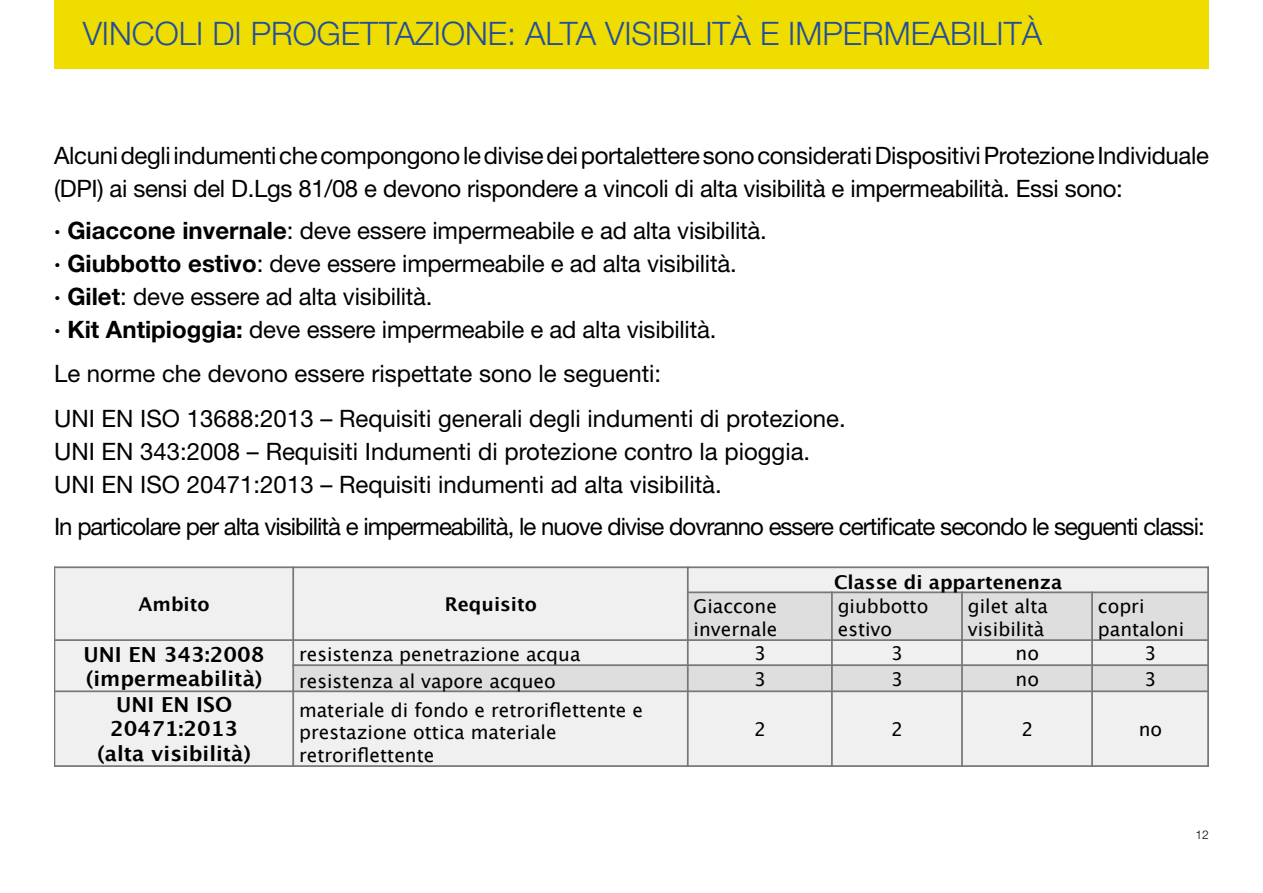
<style>
.page{position:relative;width:1263px;height:893px;background:#fff}
.page>*{position:absolute;margin:0;border:0;box-sizing:border-box;transform-origin:0 0}
.t1{font:300 32.4px "Helvetica Neue";color:#234e9e}
.t2{font:24px/33px "Helvetica Neue";letter-spacing:-.01em;color:#000}
.t3{font:24px "Helvetica Neue";letter-spacing:-.04em;color:#000}
.t4{font:700 20.7px/24.2px "Lucida Grande";color:#000}
.t5{font:19.05px/22.5px "Lucida Grande";color:#000}
.t6{font:700 19.05px "Lucida Grande";color:#000}
.t7{font:300 12px "Helvetica Neue";color:#000}
.s1{font-weight:700}
</style>
<div class="page">
<div style="left:54px;top:0;width:1155px;height:69px;background:#efdd00"></div>
<div style="left:54px;top:567px;width:239px;height:73px;background:#f0f0f0"></div>
<div style="left:293px;top:567px;width:395px;height:73px;background:#f0f0f0"></div>
<div style="left:688px;top:567px;width:520px;height:25px;background:#f0f0f0"></div>
<div style="left:688px;top:592px;width:144px;height:48px;background:#dedede"></div>
<div style="left:832px;top:592px;width:130px;height:48px;background:#dedede"></div>
<div style="left:962px;top:592px;width:130px;height:48px;background:#dedede"></div>
<div style="left:1092px;top:592px;width:116px;height:48px;background:#dedede"></div>
<div style="left:54px;top:640px;width:239px;height:51px;background:#f0f0f0"></div>
<div style="left:293px;top:640px;width:395px;height:25px;background:#f0f0f0"></div>
<div style="left:688px;top:640px;width:144px;height:25px;background:#f0f0f0"></div>
<div style="left:832px;top:640px;width:130px;height:25px;background:#f0f0f0"></div>
<div style="left:962px;top:640px;width:130px;height:25px;background:#f0f0f0"></div>
<div style="left:1092px;top:640px;width:116px;height:25px;background:#f0f0f0"></div>
<div style="left:293px;top:665px;width:395px;height:26px;background:#dedede"></div>
<div style="left:688px;top:665px;width:144px;height:26px;background:#dedede"></div>
<div style="left:832px;top:665px;width:130px;height:26px;background:#dedede"></div>
<div style="left:962px;top:665px;width:130px;height:26px;background:#dedede"></div>
<div style="left:1092px;top:665px;width:116px;height:26px;background:#dedede"></div>
<div style="left:54px;top:691px;width:239px;height:75px;background:#f0f0f0"></div>
<div style="left:293px;top:691px;width:395px;height:75px;background:#f0f0f0"></div>
<div style="left:688px;top:691px;width:144px;height:75px;background:#f0f0f0"></div>
<div style="left:832px;top:691px;width:130px;height:75px;background:#f0f0f0"></div>
<div style="left:962px;top:691px;width:130px;height:75px;background:#f0f0f0"></div>
<div style="left:1092px;top:691px;width:116px;height:75px;background:#f0f0f0"></div>
<hr style="left:292px;top:566px;width:2px;height:201px;background:#777">
<hr style="left:687px;top:566px;width:2px;height:201px;background:#777">
<hr style="left:831px;top:591px;width:2px;height:176px;background:#777">
<hr style="left:961px;top:591px;width:2px;height:176px;background:#777">
<hr style="left:1091px;top:591px;width:2px;height:176px;background:#777">
<hr style="left:687px;top:591px;width:522px;height:2px;background:#777">
<hr style="left:54px;top:639px;width:1155px;height:2px;background:#777">
<hr style="left:292px;top:664px;width:917px;height:2px;background:#777">
<hr style="left:54px;top:690px;width:1155px;height:2px;background:#777">
<hr style="left:54px;top:566px;width:1px;height:201px;background:#777">
<hr style="left:1207px;top:566px;width:2px;height:201px;background:#777">
<hr style="left:54px;top:566px;width:1155px;height:2px;background:#777">
<hr style="left:54px;top:765px;width:1155px;height:2px;background:#777">
<h1 class="t1" style="left:83px;top:14px;width:961px">VINCOLI DI PROGETTAZIONE: ALTA VISIBILITÀ E IMPERMEABILITÀ</h1>
<p class="t2" style="left:54px;top:139px;width:1156px">Alcuni degli indumenti che compongono le divise dei portalettere sono considerati Dispositivi Protezione Individuale (DPI) ai sensi del D.Lgs 81/08 e devono rispondere a vincoli di alta visibilità e impermeabilità. Essi sono:</p>
<p class="t2" style="left:54px;top:214px;width:714px"><span class="s1">· Giaccone invernale</span>: deve essere impermeabile e ad alta visibilità. <span class="s1">· Giubbotto estivo</span>: deve essere impermeabile e ad alta visibilità.<br><span class="s1">· Gilet</span>: deve essere ad alta visibilità.<br><span class="s1">· Kit Antipioggia:</span> deve essere impermeabile e ad alta visibilità.</p>
<p class="t2" style="left:54px;top:350px;width:793px;line-height:45px">Le norme che devono essere rispettate sono le seguenti:<br>UNI EN ISO 13688:2013 – Requisiti generali degli indumenti di protezione.</p>
<p class="t2" style="left:54px;top:434px;width:758px">UNI EN 343:2008 – Requisiti Indumenti di protezione contro la pioggia.<br>UNI EN ISO 20471:2013 – Requisiti indumenti ad alta visibilità.</p>
<p class="t3" style="left:54px;top:512px;width:1152px">In particolare per alta visibilità e impermeabilità, le nuove divise dovranno essere certificate secondo le seguenti classi:</p>
<p class="t6" style="left:139px;top:589px;width:73px">Ambito</p>
<p class="t6" style="left:445px;top:589px;width:94px">Requisito</p>
<p class="t6" style="left:834px;top:566px;width:230px">Classe di appartenenza</p>
<p class="t5" style="left:694px;top:596px;width:85px">Giaccone invernale</p>
<p class="t5" style="left:838px;top:596px;width:92px">giubbotto estivo</p>
<p class="t5" style="left:968px;top:596px;width:82px">gilet alta visibilità</p>
<p class="t5" style="left:1098px;top:596px;width:88px">copri pantaloni</p>
<p class="t4" style="left:84px;top:642px;width:182px">UNI EN 343:2008 (impermeabilità)</p>
<p class="t5" style="left:299px;top:643px;width:283px">resistenza penetrazione acqua</p>
<p class="t5" style="left:754px;top:642px;width:14px">3</p>
<p class="t5" style="left:891px;top:642px;width:14px">3</p>
<p class="t5" style="left:1016px;top:642px;width:25px">no</p>
<p class="t5" style="left:1144px;top:642px;width:14px">3</p>
<p class="t5" style="left:299px;top:670px;width:258px">resistenza al vapore acqueo</p>
<p class="t5" style="left:754px;top:668px;width:14px">3</p>
<p class="t5" style="left:891px;top:668px;width:14px">3</p>
<p class="t5" style="left:1016px;top:668px;width:25px">no</p>
<p class="t5" style="left:1144px;top:668px;width:14px">3</p>
<p class="t4" style="left:97px;top:692px;width:155px;text-align:center">UNI EN ISO<br>20471:2013 (alta visibilità)</p>
<p class="t5" style="left:299px;top:699px;width:346px">materiale di fondo e retroriflettente e prestazione ottica materiale retroriflettente</p>
<p class="t5" style="left:754px;top:718px;width:14px">2</p>
<p class="t5" style="left:891px;top:718px;width:14px">2</p>
<p class="t5" style="left:1021px;top:718px;width:14px">2</p>
<p class="t5" style="left:1139px;top:718px;width:25px">no</p>
<p class="t7" style="left:1195px;top:827px;width:15px">12</p>
</div>
